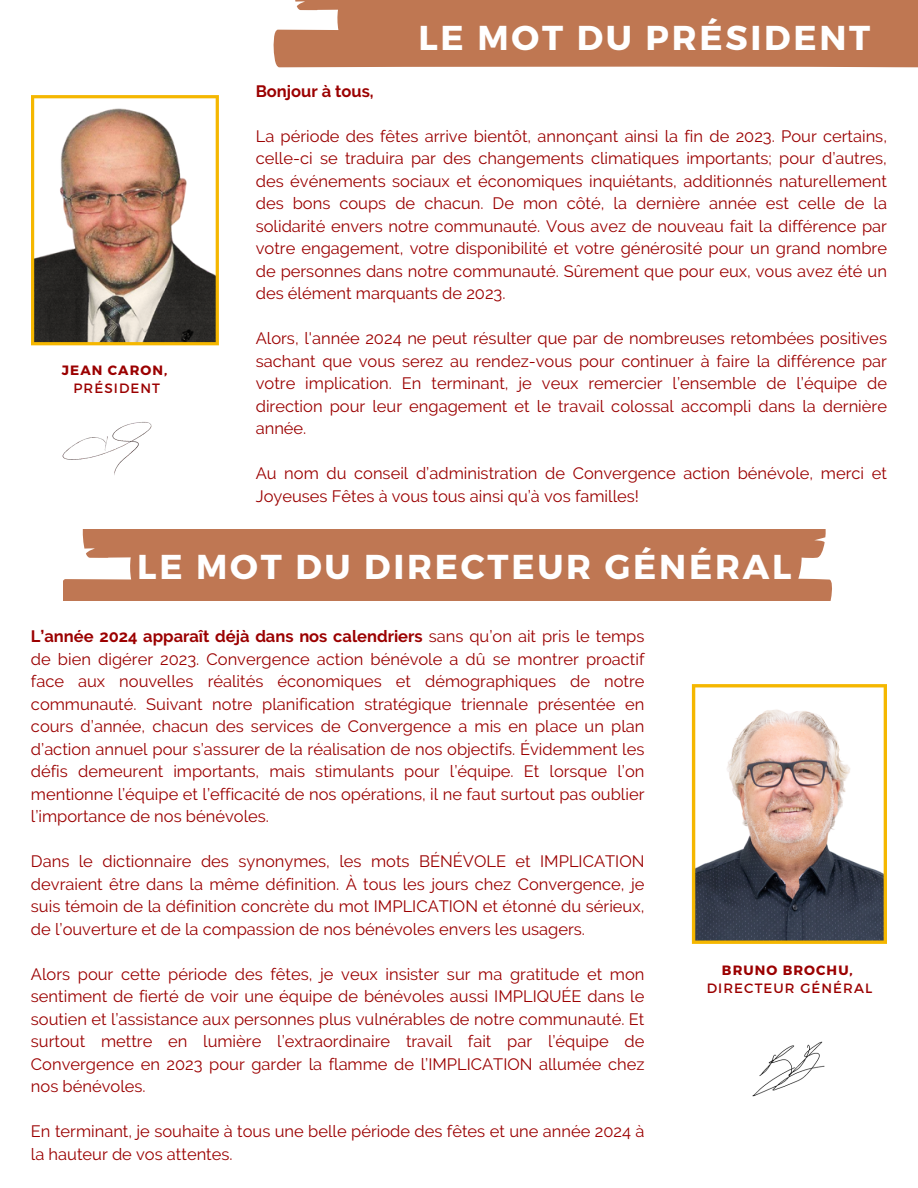
<style>
.page{position:relative;width:918px;height:1188px;background:#fff}
.page>*{position:absolute;margin:0;border:0;box-sizing:border-box;transform-origin:0 0}
.t1{font:700 34.5px "Montserrat";letter-spacing:.08em;color:#fff}
.t2{font:16.5px/22.5px "Raleway";color:#9b0000;text-align:justify}
.t3{font:700 16.5px "Raleway";color:#9b0000}
.t4{font:13.5px "Montserrat";letter-spacing:.08em;color:#9b0000}
.t5{font:700 13.5px "Montserrat";letter-spacing:.08em;color:#9b0000}
.s1{font-weight:700}
</style>
<div class="page">
<img style="left:31px;top:95px;width:188px;height:250px">
<img style="left:62px;top:422px;width:90px;height:53px">
<svg style="left:692px;top:684px;width:195px;height:260px"></svg>
<img style="left:752px;top:1041px;width:73px;height:56px">
<div style="left:64px;top:530px;width:768px;height:70px;background:#bf7753"></div>
<div style="left:273px;top:0;width:645px;height:68px;background:#bf7752"></div>
<p class="t5" style="left:62px;top:361px;width:107px">JEAN CARON,</p>
<p class="t4" style="left:73px;top:379px;width:88px">PRÉSIDENT</p>
<p class="t1" style="left:419px;top:15px;width:453px">LE MOT DU PRÉSIDENT</p>
<p class="t3" style="left:256px;top:81px;width:119px">Bonjour à tous,</p>
<p class="t2" style="left:256px;top:125px;width:633px">La période des fêtes arrive bientôt, annonçant ainsi la fin de 2023. Pour certains, celle-ci se traduira par des changements climatiques importants; pour d’autres, des événements sociaux et économiques inquiétants, additionnés naturellement des bons coups de chacun. De mon côté, la dernière année est celle de la solidarité envers notre communauté. Vous avez de nouveau fait la différence par votre engagement, votre disponibilité et votre générosité pour un grand nombre de personnes dans notre communauté. Sûrement que pour eux, vous avez été un des élément marquants de 2023.</p>
<p class="t2" style="left:256px;top:327px;width:633px">Alors, l'année 2024 ne peut résulter que par de nombreuses retombées positives sachant que vous serez au rendez-vous pour continuer à faire la différence par votre implication. En terminant, je veux remercier l’ensemble de l’équipe de direction pour leur engagement et le travail colossal accompli dans la dernière année.</p>
<p class="t2" style="left:256px;top:462px;width:633px">Au nom du conseil d’administration de Convergence action bénévole, merci et<br>Joyeuses Fêtes à vous tous ainsi qu’à vos familles!</p>
<p class="t1" style="left:137px;top:544px;width:656px">LE MOT DU DIRECTEUR GÉNÉRAL</p>
<p class="t2" style="left:31px;top:625px;width:615px"><span class="s1">L’année 2024 apparaît déjà dans nos calendriers</span> sans qu’on ait pris le temps de bien digérer 2023. Convergence action bénévole a dû se montrer proactif face aux nouvelles réalités économiques et démographiques de notre communauté. Suivant notre planification stratégique triennale présentée en cours d’année, chacun des services de Convergence a mis en place un plan d’action annuel pour s’assurer de la réalisation de nos objectifs. Évidemment les défis demeurent importants, mais stimulants pour l’équipe. Et lorsque l’on mentionne l’équipe et l’efficacité de nos opérations, il ne faut surtout pas oublier l’importance de nos bénévoles.</p>
<p class="t2" style="left:31px;top:850px;width:615px">Dans le dictionnaire des synonymes, les mots BÉNÉVOLE et IMPLICATION devraient être dans la même définition. À tous les jours chez Convergence, je suis témoin de la définition concrète du mot IMPLICATION et étonné du sérieux, de l’ouverture et de la compassion de nos bénévoles envers les usagers.</p>
<p class="t2" style="left:31px;top:963px;width:615px">Alors pour cette période des fêtes, je veux insister sur ma gratitude et mon sentiment de fierté de voir une équipe de bénévoles aussi IMPLIQUÉE dans le soutien et l’assistance aux personnes plus vulnérables de notre communauté. Et surtout mettre en lumière l’extraordinaire travail fait par l’équipe de Convergence en 2023 pour garder la flamme de l’IMPLICATION allumée chez nos bénévoles.</p>
<p class="t2" style="left:31px;top:1120px;width:615px">En terminant, je souhaite à tous une belle période des fêtes et une année 2024 à la hauteur de vos attentes.</p>
<p class="t5" style="left:722px;top:962px;width:132px">BRUNO BROCHU,</p>
<p class="t4" style="left:707px;top:980px;width:167px">DIRECTEUR GÉNÉRAL</p>
</div>
